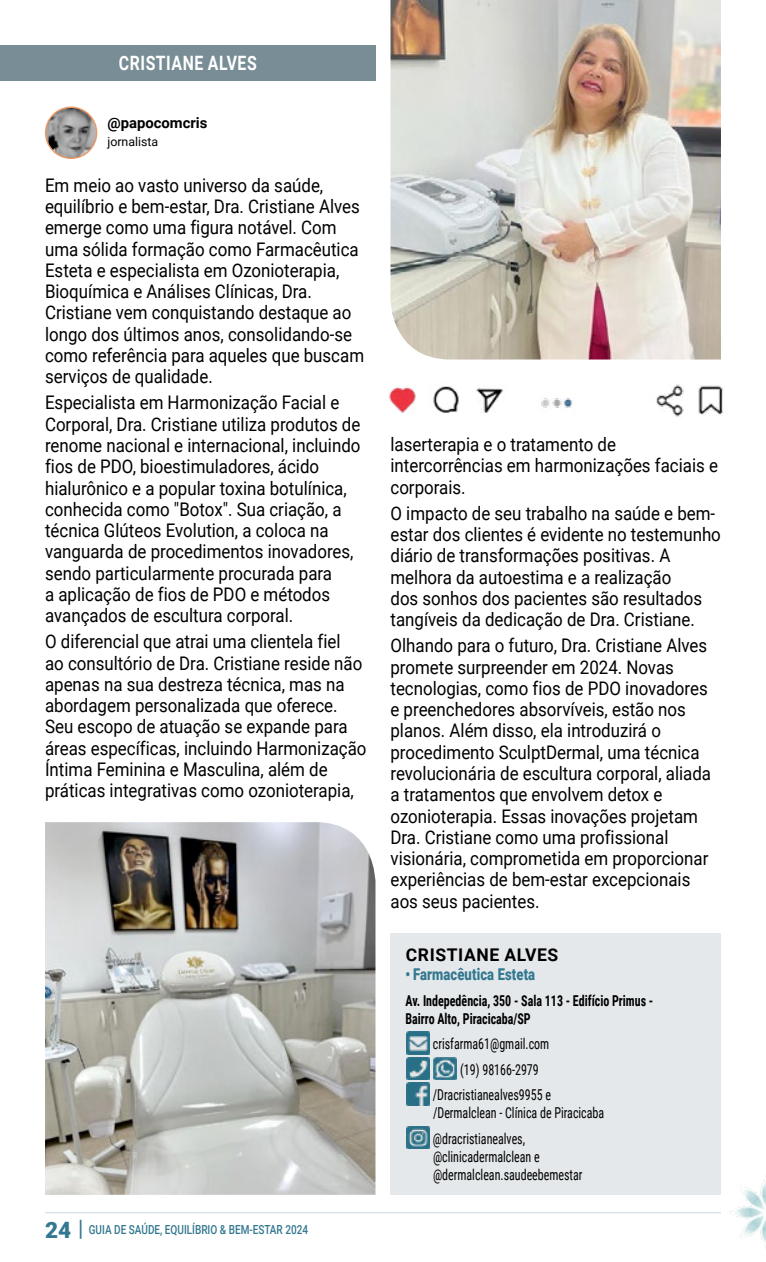
<style>
.page{position:relative;width:766px;height:1262px;background:#fff}
.page>*{position:absolute;margin:0;border:0;box-sizing:border-box;transform-origin:0 0}
.TITULO{font:700 19.75px "Roboto";letter-spacing:.035em;color:#fff;scale:.8 1}
.Texto{font:18.75px/21.2px "Roboto";color:#000;scale:.9 1}
.NOME_CLIENTE{font:700 17.5px "Roboto";letter-spacing:.035em;color:#000}
.t1{font:900 16.25px "Roboto";letter-spacing:.01em;color:#337890;scale:.8 1}
.Dados{font:15px/18px "Roboto Condensed";color:#000;scale:.8 1}
.Endereco{font:700 15px/18px "Roboto Condensed";color:#000;scale:.8 1}
.Dados-2{font:700 14.88px "Roboto";color:#000}
.t2{font:500 12.5px "Roboto";color:#337890;scale:.8 1}
.Dados-3{font:12.38px "Roboto";color:#000}
.s1{font-weight:900;font-size:22.5px}
</style>
<div class="page">
<hr style="left:45px;top:1212px;width:675px;height:1px;background:#337890">
<img style="left:729px;top:1179px;width:36px;height:66px">
<div style="left:390px;top:932px;width:330px;height:262px;background:#e4e8ea"></div>
<img style="left:406px;top:1031px;width:23px;height:23px">
<img style="left:406px;top:1057px;width:23px;height:22px">
<img style="left:434px;top:1057px;width:22px;height:22px">
<img style="left:406px;top:1082px;width:23px;height:23px">
<img style="left:406px;top:1126px;width:23px;height:22px">
<img style="left:46px;top:107px;width:51px;height:51px;border-radius:26px">
<div style="left:45px;top:107px;width:52px;height:52px;border:1px solid #ed9a66;border-radius:50%"></div>
<div style="left:0;top:45px;width:375px;height:35px;background:#788d95"></div>
<img style="left:389px;top:384px;width:334px;height:33px">
<img style="left:390px;top:0;width:330px;height:359px">
<img style="left:45px;top:822px;width:330px;height:372px">
<p class="TITULO" style="left:119px;top:49px;width:174px">CRISTIANE ALVES</p>
<p class="Dados-2" style="left:107px;top:112px;width:101px">@papocomcris</p>
<p class="Dados-3" style="left:107px;top:133px;width:52px">jornalista</p>
<p class="Texto" style="left:45px;top:174px;width:356px">Em meio ao vasto universo da saúde, equilíbrio e bem-estar, Dra. Cristiane Alves emerge como uma figura notável. Com uma sólida formação como Farmacêutica Esteta e especialista em Ozonioterapia, Bioquímica e Análises Clínicas, Dra.<br>Cristiane vem conquistando destaque ao longo dos últimos anos, consolidando-se como referência para aqueles que buscam serviços de qualidade.</p>
<p class="Texto" style="left:45px;top:391px;width:352px">Especialista em Harmonização Facial e Corporal, Dra. Cristiane utiliza produtos de renome nacional e internacional, incluindo fios de PDO, bioestimuladores, ácido hialurônico e a popular toxina botulínica, conhecida como "Botox". Sua criação, a técnica Glúteos Evolution, a coloca na vanguarda de procedimentos inovadores, sendo particularmente procurada para<br>a aplicação de fios de PDO e métodos avançados de escultura corporal.</p>
<p class="Texto" style="left:45px;top:630px;width:358px">O diferencial que atrai uma clientela fiel<br>ao consultório de Dra. Cristiane reside não apenas na sua destreza técnica, mas na abordagem personalizada que oferece.<br>Seu escopo de atuação se expande para áreas específicas, incluindo Harmonização Íntima Feminina e Masculina, além de práticas integrativas como ozonioterapia,</p>
<p class="t2" style="left:45px;top:1220px;width:330px"><span class="s1">24 |</span> GUIA DE SAÚDE, EQUILÍBRIO &amp; BEM-ESTAR 2024</p>
<p class="Texto" style="left:390px;top:433px;width:365px">laserterapia e o tratamento de intercorrências em harmonizações faciais e corporais.</p>
<p class="Texto" style="left:390px;top:502px;width:368px">O impacto de seu trabalho na saúde e bem&shy;estar dos clientes é evidente no testemunho diário de transformações positivas. A melhora da autoestima e a realização<br>dos sonhos dos pacientes são resultados tangíveis da dedicação de Dra. Cristiane.</p>
<p class="Texto" style="left:390px;top:634px;width:357px">Olhando para o futuro, Dra. Cristiane Alves promete surpreender em 2024. Novas tecnologias, como fios de PDO inovadores e preenchedores absorvíveis, estão nos planos. Além disso, ela introduzirá o procedimento SculptDermal, uma técnica revolucionária de escultura corporal, aliada a tratamentos que envolvem detox e ozonioterapia. Essas inovações projetam Dra. Cristiane como uma profissional visionária, comprometida em proporcionar experiências de bem-estar excepcionais aos seus pacientes.</p>
<p class="NOME_CLIENTE" style="left:405px;top:942px;width:154px">CRISTIANE ALVES</p>
<p class="t1" style="left:405px;top:963px;width:163px">• Farmacêutica Esteta</p>
<p class="Endereco" style="left:405px;top:990px;width:311px">Av. Indepedência, 350 - Sala 113 - Edifício Primus -<br>Bairro Alto, Piracicaba/SP</p>
<p class="Dados" style="left:433px;top:1034px;width:147px">crisfarma61@gmail.com</p>
<p class="Dados" style="left:460px;top:1059px;width:100px">(19) 98166-2979</p>
<p class="Dados" style="left:433px;top:1085px;width:216px">/Dracristianealves9955 e /Dermalclean - Clínica de Piracicaba</p>
<p class="Dados" style="left:433px;top:1128px;width:188px">@dracristianealves, @clinicadermalclean e @dermalclean.saudeebemestar</p>
</div>
